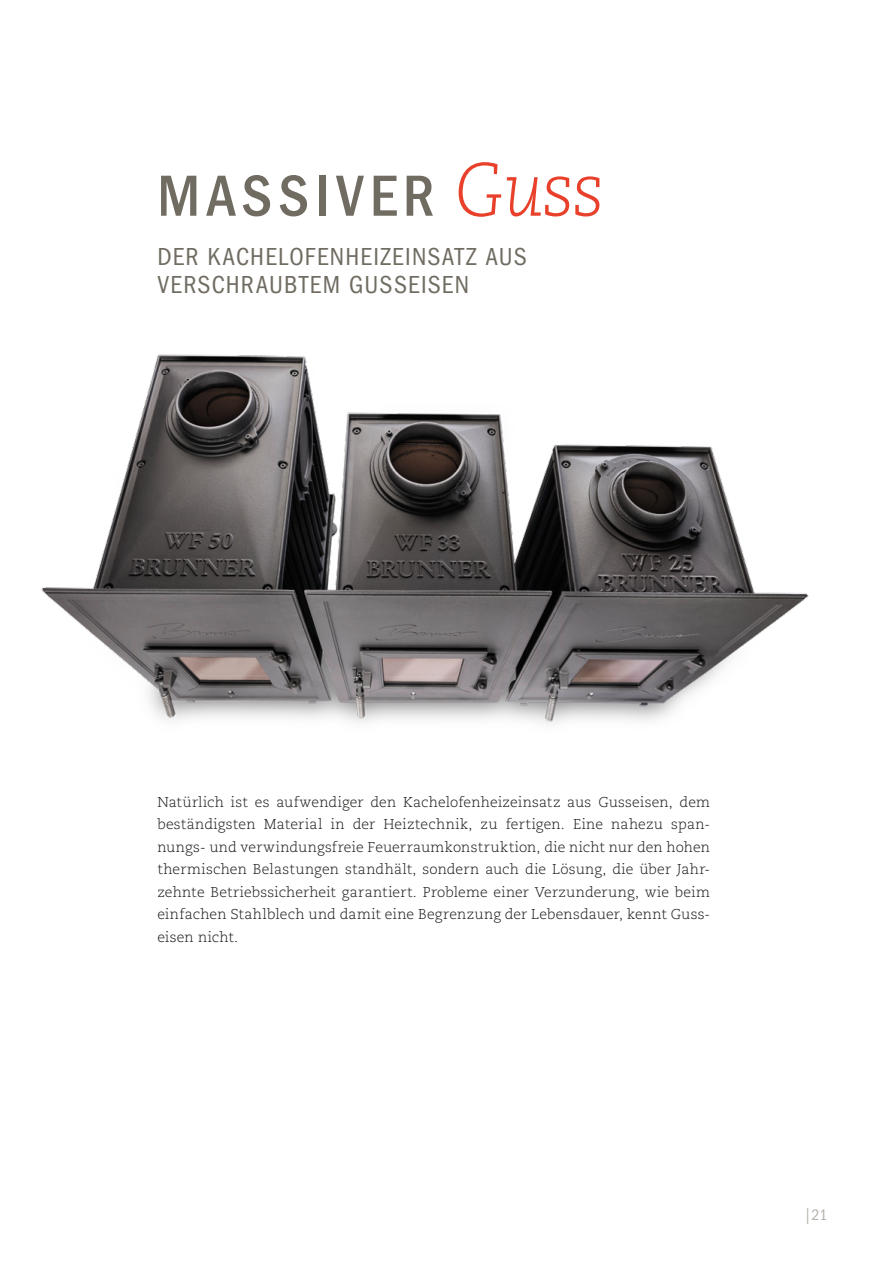
<style>
.page{position:relative;width:893px;height:1263px;background:#fff}
.page>*{position:absolute;margin:0;border:0;box-sizing:border-box;transform-origin:0 0}
.t1{font:500 condensed 60px "Franklin Gothic LT Pro";letter-spacing:.1em;color:#706c62}
.t2{font:condensed 25.5px/28.5px "Franklin Gothic LT Pro";letter-spacing:.045em;color:#706c62}
.t3{font:condensed 15.75px "Franklin Gothic LT Pro";color:#b5b1ab}
.t4{font:300 14.25px/22.5px "Caecilia LT Pro 45";letter-spacing:.01em;color:#1a1a18;text-align:justify}
.s1{font-family:"Caecilia LT Pro 46";font-weight:300;font-style:italic;font-stretch:normal;font-size:75px;color:#e8402a}
</style>
<div class="page">
<img style="left:41px;top:354px;width:768px;height:369px">
<h1 class="t1" style="left:157px;top:162px;width:448px">MASSIVER <span class="s1">Guss</span></h1>
<h2 class="t2" style="left:157px;top:242px;width:371px">DER KACHELOFENHEIZEINSATZ AUS<br>VERSCHRAUBTEM GUSSEISEN</h2>
<p class="t4" style="left:157px;top:790px;width:554px">Natürlich ist es aufwendiger den Kachelofenheizeinsatz aus Gusseisen, dem beständigsten Material in der Heiztechnik, zu fertigen. Eine nahezu span&shy;nungs- und verwindungsfreie Feuerraumkonstruktion, die nicht nur den hohen thermischen Belastungen standhält, sondern auch die Lösung, die über Jahr&shy;zehnte Betriebssicherheit garantiert. Probleme einer Verzunderung, wie beim einfachen Stahlblech und damit eine Begrenzung der Lebensdauer, kennt Guss&shy;eisen nicht.</p>
<p class="t3" style="left:804px;top:1206px;width:25px">|21</p>
</div>
